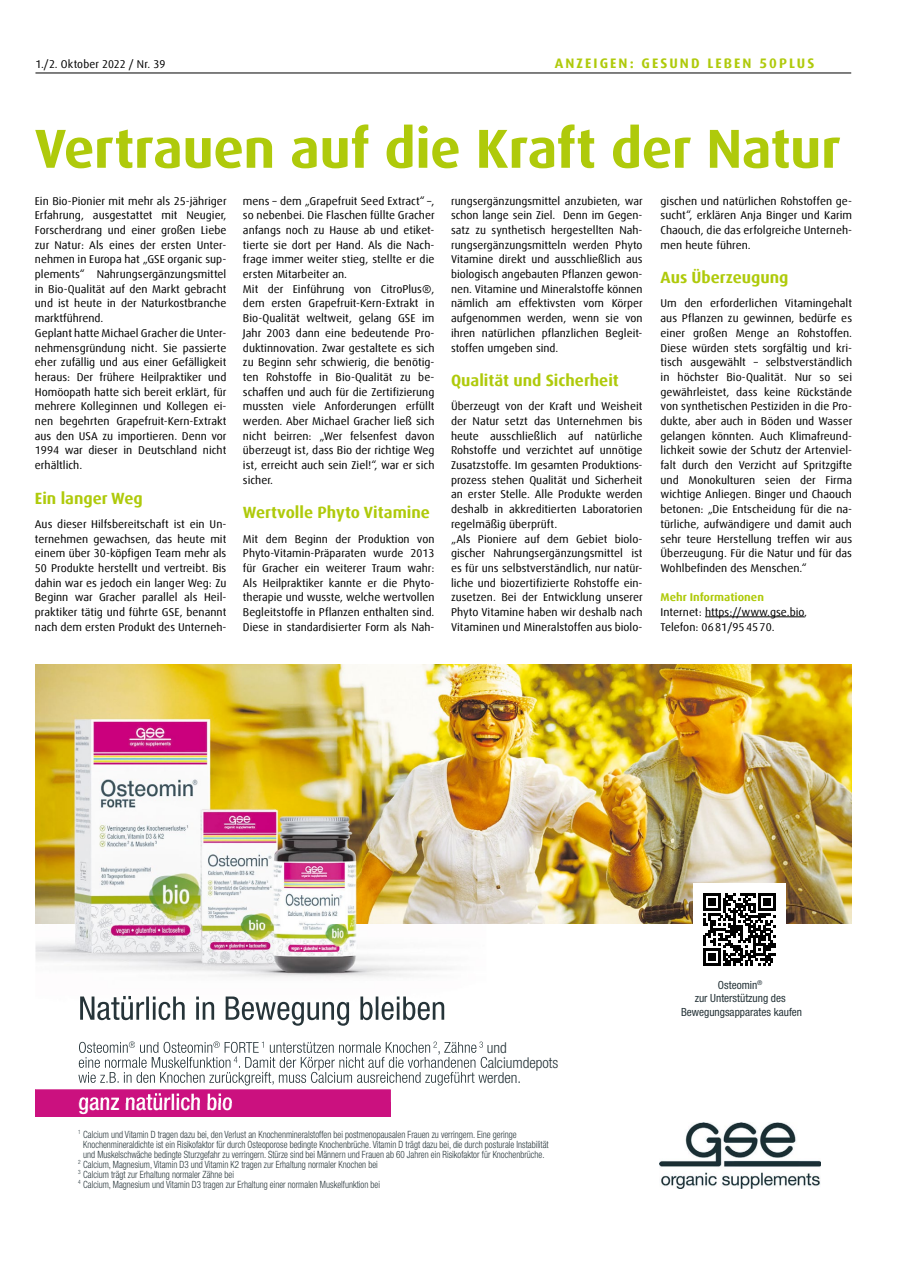
<style>
.page{position:relative;width:908px;height:1276px;background:#fff}
.page>*{position:absolute;margin:0;border:0;box-sizing:border-box;transform-origin:0 0}
.t1{font:700 55px "Dax Offc Pro";letter-spacing:-.01em;color:#afca0b}
.t2{font:500 condensed 22.5px "Helvetica Neue LT Std";color:#fff}
.t3{font:700 16.25px "Dax Offc Pro";color:#afca0b}
.t4{font:700 13.75px "Dax Offc Pro";letter-spacing:.15em;color:#afca0b}
.t5{font:11.25px/14.8px "Dax Offc Pro";color:#000;text-align:justify}
.t6{font:condensed 11.25px/13.5px "Helvetica Neue LT Std";color:#263439;text-align:center}
.t7{font:700 11.25px "Dax Offc Pro";color:#afca0b}
.t8{font:300 condensed 10px "Helvetica Neue LT Std";color:#263439;scale:.9 1}
</style>
<div class="page">
<hr style="left:35px;top:73px;width:815px;height:1px;background:#000">
<img style="left:486px;top:664px;width:364px;height:259px">
<div style="left:35px;top:1089px;width:355px;height:28px;background:#cb117f"></div>
<img style="left:35px;top:664px;width:451px;height:438px">
<img style="left:35px;top:1089px;width:355px;height:13px">
<img style="left:80px;top:996px;width:364px;height:29px">
<img style="left:79px;top:1042px;width:49px;height:11px">
<svg style="left:129px;top:1041px;width:6px;height:7px"></svg>
<img style="left:135px;top:1042px;width:77px;height:11px">
<svg style="left:213px;top:1041px;width:7px;height:7px"></svg>
<img style="left:220px;top:1042px;width:38px;height:11px">
<svg style="left:259px;top:1041px;width:4px;height:6px"></svg>
<img style="left:265px;top:1042px;width:165px;height:11px">
<svg style="left:431px;top:1041px;width:5px;height:6px"></svg>
<img style="left:438px;top:1042px;width:38px;height:12px">
<svg style="left:477px;top:1041px;width:9px;height:12px"></svg>
<img style="left:79px;top:1057px;width:151px;height:11px">
<svg style="left:231px;top:1056px;width:6px;height:6px"></svg>
<img style="left:239px;top:1057px;width:247px;height:13px">
<img style="left:78px;top:1072px;width:408px;height:13px">
<img style="left:79px;top:1093px;width:153px;height:9px">
<img style="left:659px;top:1122px;width:161px;height:66px">
<div style="left:692px;top:883px;width:93px;height:92px;background:#fff"></div>
<svg style="left:703px;top:893px;width:72px;height:72px"></svg>
<hr style="left:704px;top:616px;width:99px;height:1px;background:#000">
<p class="t5" style="left:35px;top:56px;width:131px">1./2. Oktober 2022 / Nr. 39</p>
<p class="t4" style="left:554px;top:54px;width:261px">ANZEIGEN: GESUND LEBEN 50PLUS</p>
<h1 class="t1" style="left:35px;top:113px;width:807px">Vertrauen auf die Kraft der Natur</h1>
<p class="t5" style="left:35px;top:193px;width:193px;text-align:left">Ein Bio-Pionier mit mehr als 25-jähriger Erfahrung, ausgestattet mit Neugier, Forscherdrang und einer großen Liebe zur Natur: Als eines der ersten Unter&shy;nehmen in Europa hat „GSE organic sup&shy;plements“ Nahrungsergänzungsmittel in Bio-Qualität auf den Markt gebracht und ist heute in der Naturkostbranche marktführend.<br>Geplant hatte Michael Gracher die Unter&shy;nehmensgründung nicht. Sie passierte eher zufällig und aus einer Gefälligkeit heraus: Der frühere Heilpraktiker und Homöopath hatte sich bereit erklärt, für mehrere Kolleginnen und Kollegen ei&shy;nen begehrten Grapefruit-Kern-Extrakt aus den USA zu importieren. Denn vor 1994 war dieser in Deutschland nicht erhältlich.</p>
<h3 class="t3" style="left:35px;top:487px;width:109px">Ein langer Weg</h3>
<p class="t5" style="left:35px;top:516px;width:193px">Aus dieser Hilfsbereitschaft ist ein Un&shy;ternehmen gewachsen, das heute mit einem über 30-köpfigen Team mehr als 50 Produkte herstellt und vertreibt. Bis dahin war es jedoch ein langer Weg: Zu Beginn war Gracher parallel als Heil&shy;praktiker tätig und führte GSE, benannt nach dem ersten Produkt des Unterneh-</p>
<p class="t5" style="left:660px;top:193px;width:193px">gischen und natürlichen Rohstoffen ge&shy;sucht“, erklären Anja Binger und Karim Chaouch, die das erfolgreiche Unterneh&shy;men heute führen.</p>
<h3 class="t3" style="left:660px;top:267px;width:129px">Aus Überzeugung</h3>
<p class="t5" style="left:660px;top:296px;width:193px">Um den erforderlichen Vitamingehalt aus Pflanzen zu gewinnen, bedürfe es einer großen Menge an Rohstoffen.<br>Diese würden stets sorgfältig und kri&shy;tisch ausgewählt – selbstverständlich in höchster Bio-Qualität. Nur so sei gewährleistet, dass keine Rückstände von synthetischen Pestiziden in die Pro&shy;dukte, aber auch in Böden und Wasser gelangen könnten. Auch Klimafreund&shy;lichkeit sowie der Schutz der Artenviel&shy;falt durch den Verzicht auf Spritzgifte und Monokulturen seien der Firma wichtige Anliegen. Binger und Chaouch betonen: „Die Entscheidung für die na&shy;türliche, aufwändigere und damit auch sehr teure Herstellung treffen wir aus Überzeugung. Für die Natur und für das Wohlbefinden des Menschen.“</p>
<p class="t7" style="left:660px;top:590px;width:105px">Mehr Informationen</p>
<p class="t5" style="left:660px;top:605px;width:148px">Internet: https://www.gse.bio,<br>Telefon: 0681/954570.</p>
<p class="t5" style="left:243px;top:193px;width:193px;text-align:left">mens – dem „Grapefruit Seed Extract“ –, so nebenbei. Die Flaschen füllte Gracher anfangs noch zu Hause ab und etiket&shy;tierte sie dort per Hand. Als die Nach&shy;frage immer weiter stieg, stellte er die ersten Mitarbeiter an.<br>Mit der Einführung von CitroPlus®, dem ersten Grapefruit-Kern-Extrakt in Bio-Qualität weltweit, gelang GSE im Jahr 2003 dann eine bedeutende Pro&shy;duktinnovation. Zwar gestaltete es sich zu Beginn sehr schwierig, die benötig&shy;ten Rohstoffe in Bio-Qualität zu be&shy;schaffen und auch für die Zertifizierung mussten viele Anforderungen erfüllt werden. Aber Michael Gracher ließ sich nicht beirren: „Wer felsenfest davon überzeugt ist, dass Bio der richtige Weg ist, erreicht auch sein Ziel!“, war er sich sicher.</p>
<h3 class="t3" style="left:243px;top:502px;width:188px">Wertvolle Phyto Vitamine</h3>
<p class="t5" style="left:243px;top:531px;width:193px">Mit dem Beginn der Produktion von Phyto-Vitamin-Präparaten wurde 2013 für Gracher ein weiterer Traum wahr:<br>Als Heilpraktiker kannte er die Phyto&shy;therapie und wusste, welche wertvollen Begleitstoffe in Pflanzen enthalten sind.<br>Diese in standardisierter Form als Nah-</p>
<p class="t5" style="left:451px;top:193px;width:193px">rungsergänzungsmittel anzubieten, war schon lange sein Ziel. Denn im Gegen&shy;satz zu synthetisch hergestellten Nah&shy;rungsergänzungsmitteln werden Phyto Vitamine direkt und ausschließlich aus biologisch angebauten Pflanzen gewon&shy;nen. Vitamine und Mineralstoffe können nämlich am effektivsten vom Körper aufgenommen werden, wenn sie von ihren natürlichen pflanzlichen Begleit&shy;stoffen umgeben sind.</p>
<h3 class="t3" style="left:451px;top:370px;width:169px">Qualität und Sicherheit</h3>
<p class="t5" style="left:451px;top:399px;width:193px;text-align:left">Überzeugt von der Kraft und Weisheit der Natur setzt das Unternehmen bis heute ausschließlich auf natürliche Rohstoffe und verzichtet auf unnötige Zusatzstoffe. Im gesamten Produktions&shy;prozess stehen Qualität und Sicherheit an erster Stelle. Alle Produkte werden deshalb in akkreditierten Laboratorien regelmäßig überprüft.<br>„Als Pioniere auf dem Gebiet biolo&shy;gischer Nahrungsergänzungsmittel ist es für uns selbstverständlich, nur natür&shy;liche und biozertifizierte Rohstoffe ein&shy;zusetzen. Bei der Entwicklung unserer Phyto Vitamine haben wir deshalb nach Vitaminen und Mineralstoffen aus biolo-</p>
<h2 class="t2" style="left:78px;top:1088px;width:156px">ganz natürlich bio</h2>
<p class="t8" style="left:78px;top:1128px;width:488px"><sup>1</sup> Calcium und Vitamin D tragen dazu bei, den Verlust an Knochenmineralstoffen bei postmenopausalen Frauen zu verringern. Eine geringe</p>
<p class="t8" style="left:83px;top:1138px;width:518px">Knochenmineraldichte ist ein Risikofaktor für durch Osteoporose bedingte Knochenbrüche. Vitamin D trägt dazu bei, die durch posturale Instabilität</p>
<p class="t8" style="left:83px;top:1148px;width:513px">und Muskelschwäche bedingte Sturzgefahr zu verringern. Stürze sind bei Männern und Frauen ab 60 Jahren ein Risikofaktor für Knochenbrüche.</p>
<p class="t8" style="left:78px;top:1158px;width:334px"><sup>2</sup> Calcium, Magnesium, Vitamin D3 und Vitamin K2 tragen zur Erhaltung normaler Knochen bei</p>
<p class="t8" style="left:78px;top:1168px;width:175px"><sup>3</sup> Calcium trägt zur Erhaltung normaler Zähne bei</p>
<p class="t8" style="left:78px;top:1178px;width:336px"><sup>4</sup> Calcium, Magnesium und Vitamin D3 tragen zur Erhaltung einer normalen Muskelfunktion bei</p>
<p class="t6" style="left:680px;top:978px;width:122px">Osteomin<sup>®<br></sup>zur Unterstützung des<br>Bewegungsapparates kaufen</p>
</div>
